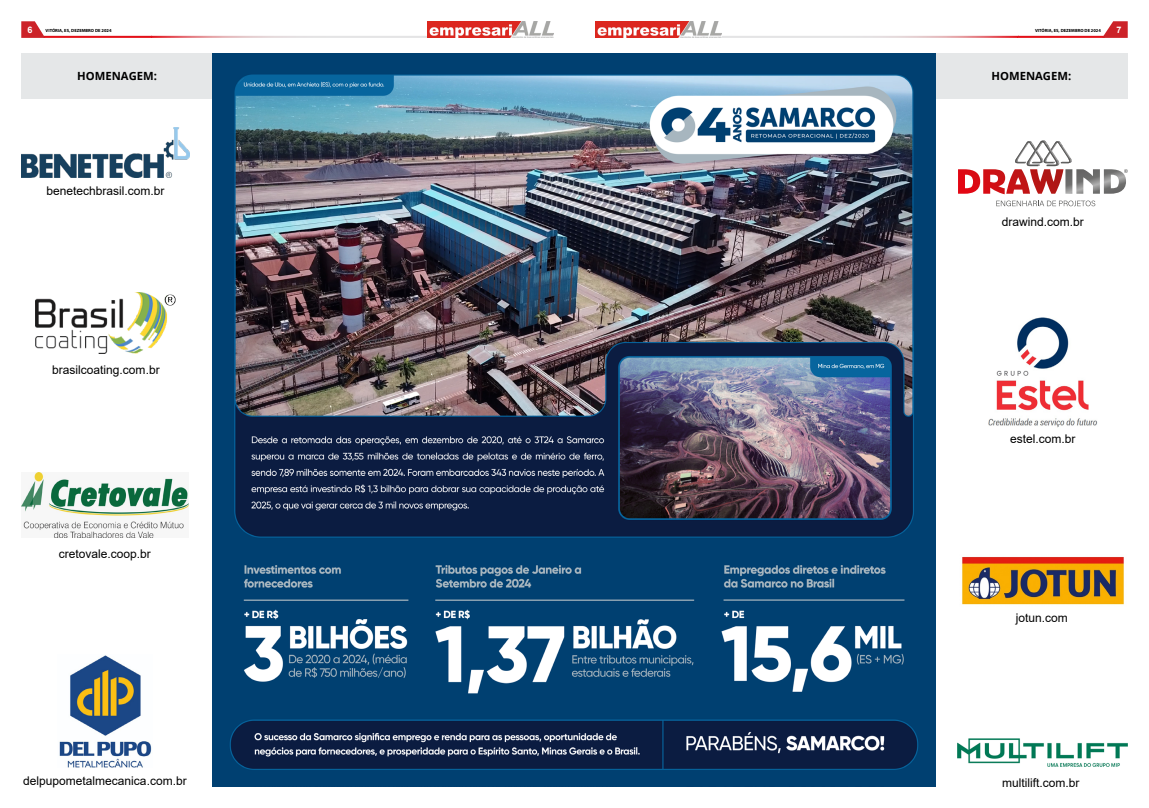
<style>
.page{position:relative;width:1149px;height:808px;background:#fff}
.page>*{position:absolute;margin:0;border:0;box-sizing:border-box;transform-origin:0 0}
.t1{font:12px "Arial";color:#000}
.t2{font:700 11.25px "Open Sans";color:#000}
.t3{font:700 9px "Arial";color:#fff}
.t4{font:700 4.5px "Myriad Pro";color:#000}
</style>
<div class="page">
<div style="left:21px;top:53px;width:192px;height:46px;background:#e5e7e8"></div>
<div style="left:934px;top:53px;width:193px;height:46px;background:#e5e7e8"></div>
<svg style="left:721px;top:21px;width:406px;height:17px"></svg>
<svg style="left:21px;top:21px;width:406px;height:17px"></svg>
<img style="left:427px;top:21px;width:126px;height:17px">
<img style="left:595px;top:21px;width:126px;height:17px">
<img style="left:213px;top:53px;width:722px;height:734px">
<img style="left:21px;top:128px;width:169px;height:50px">
<img style="left:35px;top:293px;width:141px;height:61px">
<img style="left:988px;top:317px;width:109px;height:111px">
<img style="left:962px;top:557px;width:162px;height:48px">
<img style="left:957px;top:738px;width:170px;height:29px">
<img style="left:59px;top:655px;width:93px;height:113px">
<img style="left:22px;top:472px;width:166px;height:66px">
<svg style="left:1015px;top:140px;width:56px;height:26px"></svg>
<img style="left:958px;top:169px;width:105px;height:25px">
<img style="left:1065px;top:169px;width:60px;height:25px">
<svg style="left:996px;top:201px;width:98px;height:5px"></svg>
<p class="t3" style="left:25px;top:24px;width:10px">46</p>
<p class="t4" style="left:46px;top:28px;width:67px">VITÓRIA, ES, DEZEMBRO DE 2024</p>
<p class="t4" style="left:1034px;top:27px;width:67px">VITÓRIA, ES, DEZEMBRO DE 2024</p>
<p class="t3" style="left:1116px;top:23px;width:7px">7</p>
<p class="t2" style="left:77px;top:68px;width:81px">HOMENAGEM:</p>
<p class="t2" style="left:991px;top:68px;width:81px">HOMENAGEM:</p>
<p class="t1" style="left:46px;top:182px;width:120px">benetechbrasil.com.br</p>
<p class="t1" style="left:52px;top:361px;width:109px">brasilcoating.com.br</p>
<p class="t1" style="left:59px;top:545px;width:94px">cretovale.coop.br</p>
<p class="t1" style="left:1001px;top:213px;width:84px">drawind.com.br</p>
<p class="t1" style="left:1009px;top:431px;width:67px">estel.com.br</p>
<p class="t1" style="left:1015px;top:609px;width:54px">jotun.com</p>
<p class="t1" style="left:23px;top:773px;width:165px">delpupometalmecanica.com.br</p>
<p class="t1" style="left:1001px;top:774px;width:79px">multilift.com.br</p>
</div>
